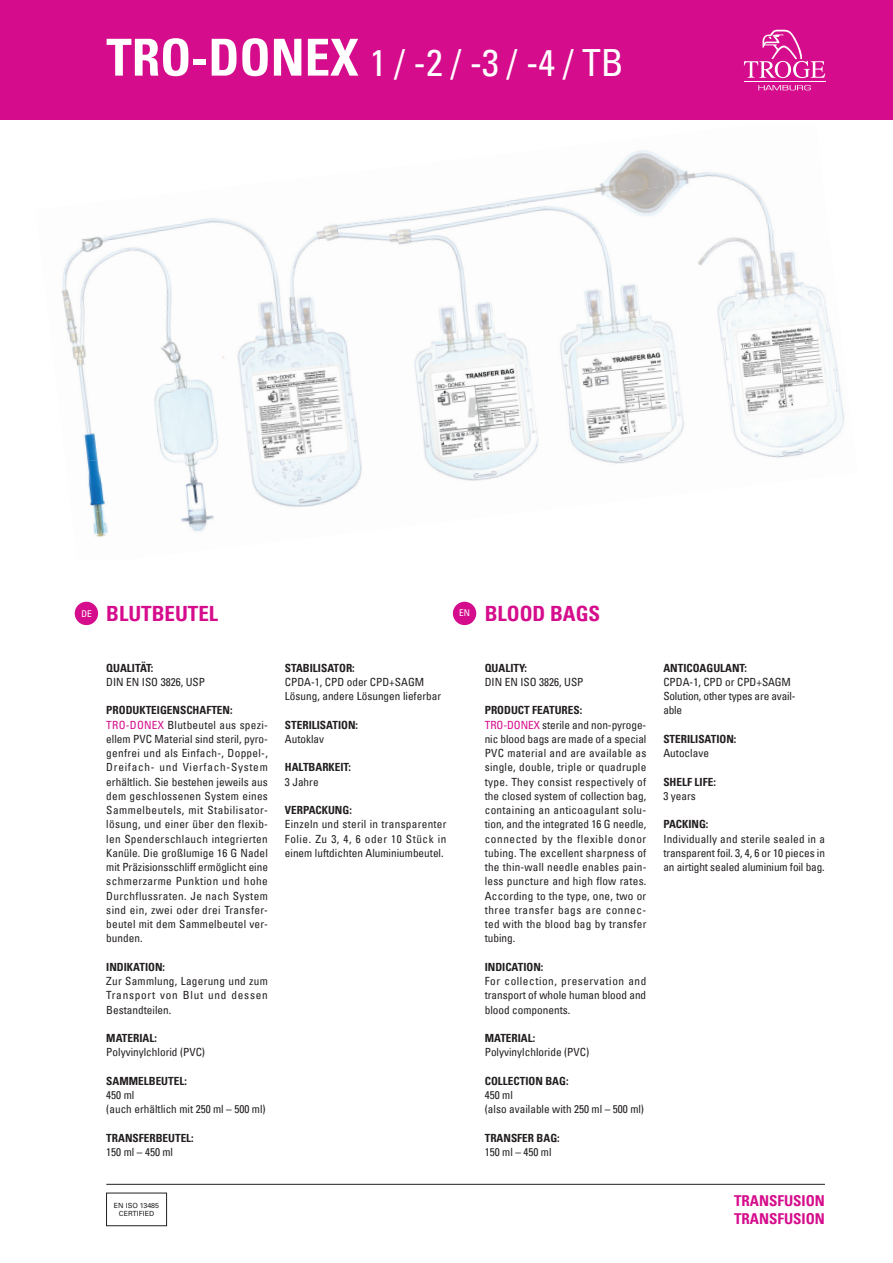
<style>
.page{position:relative;width:893px;height:1263px;background:#fff}
.page>*{position:absolute;margin:0;border:0;box-sizing:border-box;transform-origin:0 0}
.t1{font:condensed 37.5px "Univers Com 57";color:#fff}
.t2{font:21px "Univers Com 67 Bold Cond";color:#d50d8c}
.t3{font:15px/18px "Univers Com 67 Bold Cond";color:#d50d8c}
.t4{font:condensed 11.25px/14.2px "Univers Com 57";color:#231f20;text-align:justify}
.t5{font:11.25px "Univers Com 67 Bold Cond";color:#231f20}
.t6{font:condensed 9.3px "Univers Com 57";color:#fff}
.t7{font:7.05px/8.4px "Univers LT Pro 55 Roman";color:#231f20;text-align:center}
.s1{font-family:"Univers Com 67 Bold Cond";font-stretch:normal;font-size:51px}
.s2{color:#d50d8c}
</style>
<div class="page">
<div style="left:0;top:0;width:893px;height:119px;background:#d50d8c"></div>
<hr style="left:106px;top:1184px;width:719px;height:1px;background:#231f20">
<div style="left:75px;top:602px;width:23px;height:23px;background:#d50d8c;border-radius:50%"></div>
<div style="left:453px;top:602px;width:23px;height:23px;background:#d50d8c;border-radius:50%"></div>
<hr style="left:744px;top:81px;width:81px;height:1px;background:#fff">
<svg style="left:758px;top:85px;width:53px;height:5px"></svg>
<svg style="left:744px;top:30px;width:81px;height:48px"></svg>
<div style="left:106px;top:1193px;width:61px;height:33px;border:1px solid #231f20"></div>
<img style="left:81px;top:221px;width:110px;height:21px">
<img style="left:503px;top:150px;width:156px;height:55px">
<img style="left:659px;top:156px;width:20px;height:30px">
<img style="left:61px;top:242px;width:111px;height:51px">
<img style="left:197px;top:223px;width:156px;height:51px">
<img style="left:353px;top:205px;width:156px;height:51px">
<img style="left:509px;top:186px;width:156px;height:51px">
<img style="left:665px;top:168px;width:105px;height:51px">
<img style="left:62px;top:293px;width:113px;height:50px">
<img style="left:258px;top:274px;width:58px;height:51px">
<img style="left:455px;top:256px;width:37px;height:50px">
<img style="left:597px;top:237px;width:41px;height:51px">
<img style="left:698px;top:219px;width:98px;height:51px">
<img style="left:72px;top:343px;width:137px;height:51px">
<img style="left:209px;top:325px;width:142px;height:69px">
<img style="left:416px;top:306px;width:105px;height:51px">
<img style="left:521px;top:288px;width:152px;height:69px">
<img style="left:717px;top:270px;width:111px;height:50px">
<img style="left:82px;top:394px;width:133px;height:51px">
<img style="left:215px;top:376px;width:142px;height:69px">
<img style="left:414px;top:357px;width:113px;height:51px">
<img style="left:527px;top:339px;width:153px;height:69px">
<img style="left:718px;top:320px;width:120px;height:51px">
<img style="left:85px;top:445px;width:133px;height:51px">
<img style="left:221px;top:427px;width:141px;height:50px">
<img style="left:420px;top:408px;width:113px;height:51px">
<img style="left:533px;top:390px;width:151px;height:64px">
<img style="left:726px;top:371px;width:118px;height:51px">
<img style="left:89px;top:496px;width:125px;height:41px">
<img style="left:251px;top:477px;width:110px;height:30px">
<img style="left:426px;top:459px;width:103px;height:22px">
<img style="left:539px;top:441px;width:145px;height:23px">
<img style="left:732px;top:422px;width:112px;height:36px">
<h1 class="t1" style="left:106px;top:39px;width:519px"><span class="s1">TRO-DONEX</span> 1 / -2 / -3 / -4 / TB</h1>
<h2 class="t2" style="left:106px;top:601px;width:113px">BLUTBEUTEL</h2>
<h2 class="t2" style="left:485px;top:601px;width:117px">BLOOD BAGS</h2>
<p class="t6" style="left:81px;top:608px;width:12px">DE</p>
<p class="t6" style="left:459px;top:607px;width:12px">EN</p>
<p class="t5" style="left:106px;top:661px;width:49px">QUALITÄT:</p>
<p class="t4" style="left:106px;top:674px;width:100px">DIN EN ISO 3826, USP</p>
<p class="t5" style="left:106px;top:703px;width:128px">PRODUKTEIGENSCHAFTEN:</p>
<p class="t4" style="left:106px;top:717px;width:163px"><span class="s2">TRO-DONEX</span> Blutbeutel aus spezi&shy;ellem PVC Material sind steril, pyro&shy;genfrei und als Einfach-, Doppel-, Dreifach- und Vierfach-System erhältlich. Sie bestehen jeweils aus dem geschlossenen System eines Sammelbeutels, mit Stabilisator&shy;lösung, und einer über den flexib&shy;len Spenderschlauch integrierten Kanüle. Die großlumige 16 G Nadel mit Präzisionsschliff ermöglicht eine schmerzarme Punktion und hohe Durchflussraten. Je nach System sind ein, zwei oder drei Transfer&shy;beutel mit dem Sammelbeutel ver&shy;bunden.</p>
<p class="t5" style="left:106px;top:960px;width:60px">INDIKATION:</p>
<p class="t4" style="left:106px;top:974px;width:163px">Zur Sammlung, Lagerung und zum Transport von Blut und dessen Bestandteilen.</p>
<p class="t5" style="left:106px;top:1031px;width:52px">MATERIAL:</p>
<p class="t4" style="left:106px;top:1045px;width:100px">Polyvinylchlorid (PVC)</p>
<p class="t5" style="left:106px;top:1074px;width:82px">SAMMELBEUTEL:</p>
<p class="t4" style="left:106px;top:1088px;width:161px">450 ml<br>(auch erhältlich mit 250 ml – 500 ml)</p>
<p class="t5" style="left:106px;top:1131px;width:89px">TRANSFERBEUTEL:</p>
<p class="t4" style="left:106px;top:1145px;width:68px">150 ml – 450 ml</p>
<p class="t5" style="left:285px;top:661px;width:71px">STABILISATOR:</p>
<p class="t4" style="left:285px;top:674px;width:158px">CPDA-1, CPD oder CPD+SAGM<br>Lösung, andere Lösungen lieferbar</p>
<p class="t5" style="left:285px;top:718px;width:75px">STERILISATION:</p>
<p class="t4" style="left:285px;top:731px;width:41px">Autoklav</p>
<p class="t5" style="left:285px;top:760px;width:68px">HALTBARKEIT:</p>
<p class="t4" style="left:285px;top:774px;width:35px">3 Jahre</p>
<p class="t5" style="left:285px;top:803px;width:68px">VERPACKUNG:</p>
<p class="t4" style="left:285px;top:817px;width:163px">Einzeln und steril in transparenter Folie. Zu 3, 4, 6 oder 10 Stück in einem luftdichten Aluminiumbeutel.</p>
<p class="t5" style="left:485px;top:661px;width:44px">QUALITY:</p>
<p class="t4" style="left:485px;top:674px;width:100px">DIN EN ISO 3826, USP</p>
<p class="t5" style="left:485px;top:703px;width:99px">PRODUCT FEATURES:</p>
<p class="t4" style="left:485px;top:717px;width:163px"><span class="s2">TRO-DONEX</span> sterile and non-pyroge&shy;nic blood bags are made of a special PVC material and are available as single, double, triple or quadruple type. They consist respectively of the closed system of collection bag, containing an anticoagulant solu&shy;tion, and the integrated 16 G needle, connected by the flexible donor tubing. The excellent sharpness of the thin-wall needle enables pain&shy;less puncture and high flow rates.<br>According to the type, one, two or three transfer bags are connec&shy;ted with the blood bag by transfer tubing.</p>
<p class="t5" style="left:485px;top:960px;width:60px">INDICATION:</p>
<p class="t4" style="left:485px;top:974px;width:163px">For collection, preservation and transport of whole human blood and blood components.</p>
<p class="t5" style="left:485px;top:1031px;width:52px">MATERIAL:</p>
<p class="t4" style="left:485px;top:1045px;width:106px">Polyvinylchloride (PVC)</p>
<p class="t5" style="left:485px;top:1074px;width:85px">COLLECTION BAG:</p>
<p class="t4" style="left:485px;top:1088px;width:161px">450 ml<br>(also available with 250 ml – 500 ml)</p>
<p class="t5" style="left:485px;top:1131px;width:77px">TRANSFER BAG:</p>
<p class="t4" style="left:485px;top:1145px;width:68px">150 ml – 450 ml</p>
<p class="t5" style="left:663px;top:661px;width:85px">ANTICOAGULANT:</p>
<p class="t4" style="left:663px;top:675px;width:134px;text-align:left">CPDA-1, CPD or CPD+SAGM<br>Solution, other types are avail&shy;able</p>
<p class="t5" style="left:663px;top:732px;width:75px">STERILISATION:</p>
<p class="t4" style="left:663px;top:746px;width:47px">Autoclave</p>
<p class="t5" style="left:663px;top:775px;width:54px">SHELF LIFE:</p>
<p class="t4" style="left:663px;top:789px;width:34px">3 years</p>
<p class="t5" style="left:663px;top:817px;width:47px">PACKING:</p>
<p class="t4" style="left:663px;top:831px;width:163px">Individually and sterile sealed in a transparent foil. 3, 4, 6 or 10 pieces in an airtight sealed aluminium foil bag.</p>
<p class="t7" style="left:114px;top:1201px;width:47px">EN ISO 13485<br>CERTIFIED</p>
<h3 class="t3" style="left:734px;top:1192px;width:92px">TRANSFUSION<br>TRANSFUSION</h3>
</div>
